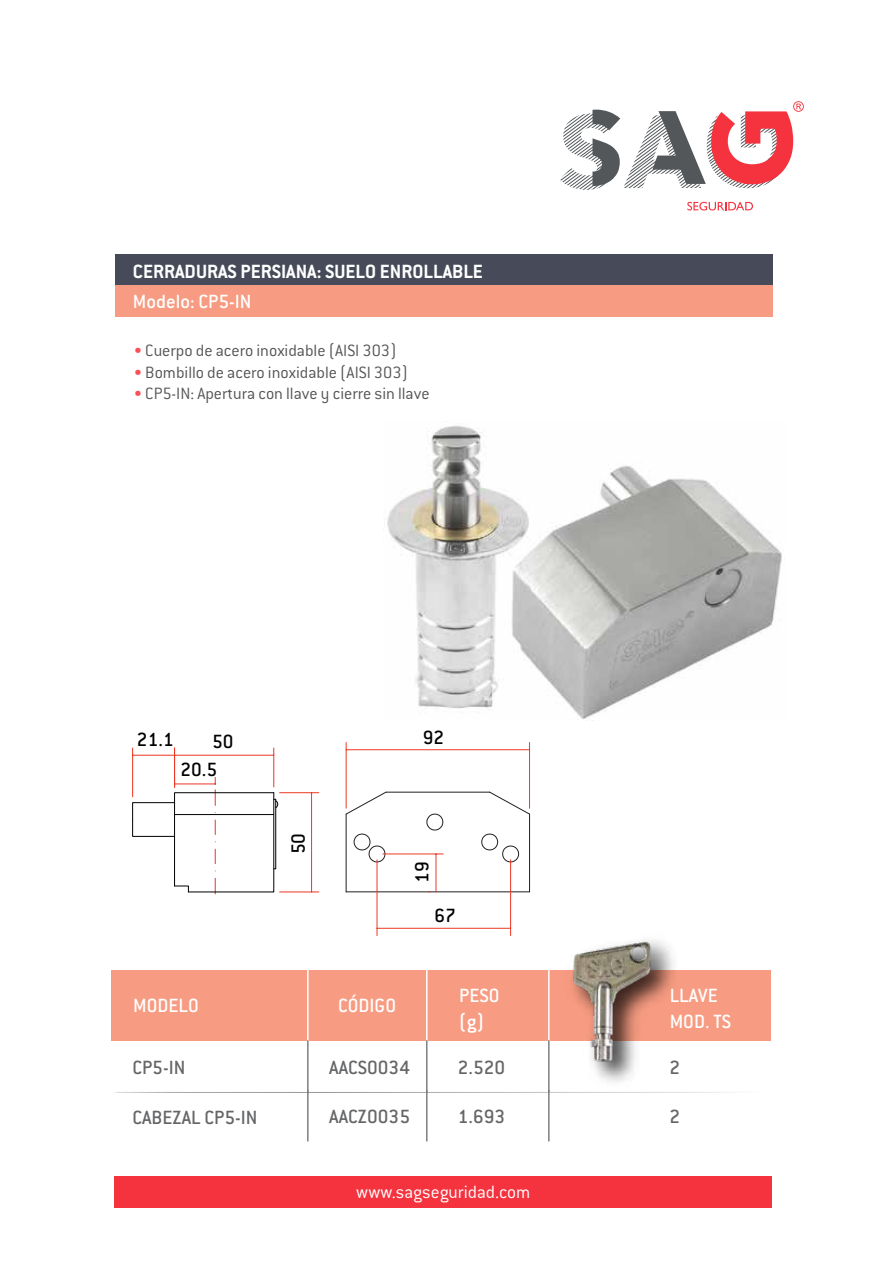
<style>
.page{position:relative;width:893px;height:1263px;background:#fff}
.page>*{position:absolute;margin:0;border:0;box-sizing:border-box;transform-origin:0 0}
.t1{font:500 21px "Conduit ITC";color:#656668}
.t2{font:500 21px/25.2px "Conduit ITC";color:#fff}
.t3{font:700 21px "Conduit ITC";color:#fff}
.t4{font:500 21px "Conduit ITC";color:#000}
.t5{font:300 19.5px "Conduit ITC";color:#fff}
.t6{font:300 18px "Conduit ITC";color:#545456}
.s1{color:#fb5058}
</style>
<div class="page">
<img style="left:387px;top:425px;width:395px;height:294px">
<div style="left:115px;top:254px;width:658px;height:32px;background:#474b59"></div>
<div style="left:115px;top:285px;width:658px;height:32px;background:#f79c82"></div>
<div style="left:115px;top:1176px;width:657px;height:32px;background:#f5333f"></div>
<svg style="left:687px;top:202px;width:66px;height:8px"></svg>
<svg style="left:560px;top:101px;width:244px;height:89px"></svg>
<div style="left:112px;top:970px;width:659px;height:71px;background:#f79c82"></div>
<hr style="left:307px;top:969px;width:2px;height:72px;background:#fff">
<hr style="left:426px;top:969px;width:2px;height:72px;background:#fff">
<hr style="left:307px;top:1040px;width:2px;height:52px;background:#7e8083">
<hr style="left:426px;top:1040px;width:2px;height:52px;background:#7e8083">
<hr style="left:307px;top:1090px;width:2px;height:51px;background:#7e8083">
<hr style="left:426px;top:1090px;width:2px;height:51px;background:#7e8083">
<hr style="left:548px;top:1090px;width:2px;height:51px;background:#7e8083">
<svg style="left:115px;top:1092px;width:615px;height:1px"></svg>
<img style="left:546px;top:943px;width:152px;height:159px">
<img style="left:560px;top:940px;width:104px;height:128px">
<hr style="left:346px;top:814px;width:1px;height:78px;background:#231f20">
<hr style="left:529px;top:814px;width:1px;height:78px;background:#231f20">
<hr style="left:346px;top:891px;width:184px;height:1px;background:#231f20">
<hr style="left:346px;top:742px;width:1px;height:66px;background:#ee3824">
<hr style="left:529px;top:742px;width:1px;height:66px;background:#ee3824">
<hr style="left:346px;top:749px;width:184px;height:1px;background:#ee3824">
<svg style="left:426px;top:813px;width:18px;height:18px"></svg>
<svg style="left:481px;top:833px;width:39px;height:30px"></svg>
<svg style="left:353px;top:833px;width:33px;height:30px"></svg>
<hr style="left:386px;top:792px;width:104px;height:1px;background:#231f20">
<svg style="left:345px;top:791px;width:42px;height:24px"></svg>
<svg style="left:488px;top:791px;width:43px;height:24px"></svg>
<hr style="left:377px;top:860px;width:1px;height:76px;background:#ee3824">
<hr style="left:510px;top:860px;width:1px;height:76px;background:#ee3824">
<hr style="left:377px;top:928px;width:134px;height:1px;background:#ee3824">
<hr style="left:383px;top:853px;width:60px;height:1px;background:#ee3824">
<hr style="left:436px;top:854px;width:1px;height:38px;background:#ee3824">
<hr style="left:280px;top:891px;width:39px;height:1px;background:#ed3624">
<hr style="left:280px;top:792px;width:39px;height:1px;background:#ed3624">
<hr style="left:311px;top:793px;width:1px;height:99px;background:#ed3624">
<hr style="left:132px;top:748px;width:1px;height:49px;background:#ed3624">
<hr style="left:133px;top:755px;width:42px;height:1px;background:#ed3624">
<hr style="left:273px;top:748px;width:1px;height:39px;background:#ed3624">
<hr style="left:174px;top:748px;width:1px;height:39px;background:#ed3624">
<hr style="left:175px;top:755px;width:99px;height:1px;background:#ed3624">
<svg style="left:132px;top:777px;width:147px;height:117px"></svg>
<p class="t3" style="left:133px;top:259px;width:352px">CERRADURAS PERSIANA: SUELO ENROLLABLE</p>
<p class="t2" style="left:133px;top:289px;width:120px">Modelo: CP5-IN</p>
<p class="t6" style="left:134px;top:341px;width:264px"><span class="s1">•</span> Cuerpo de acero inoxidable (AISI 303)</p>
<p class="t6" style="left:134px;top:362px;width:275px"><span class="s1">•</span> Bombillo de acero inoxidable (AISI 303)</p>
<p class="t6" style="left:134px;top:384px;width:297px"><span class="s1">•</span> CP5-IN: Apertura con llave y cierre sin llave</p>
<p class="t4" style="left:137px;top:727px;width:38px">21.1</p>
<p class="t4" style="left:423px;top:726px;width:23px">92</p>
<p class="t4" style="left:212px;top:730px;width:23px">50</p>
<p class="t4" style="left:180px;top:757px;width:38px">20.5</p>
<p class="t4" style="left:286px;top:854px;width:23px;rotate:-90deg">50</p>
<p class="t4" style="left:410px;top:883px;width:23px;rotate:-90deg">19</p>
<p class="t4" style="left:434px;top:903px;width:23px">67</p>
<p class="t2" style="left:133px;top:993px;width:67px">MODELO</p>
<p class="t2" style="left:338px;top:993px;width:59px">CÓDIGO</p>
<p class="t2" style="left:459px;top:983px;width:42px">PESO (g)</p>
<p class="t1" style="left:132px;top:1056px;width:55px">CP5-IN</p>
<p class="t1" style="left:329px;top:1055px;width:82px">AACS0034</p>
<p class="t1" style="left:458px;top:1055px;width:49px">2.520</p>
<p class="t1" style="left:132px;top:1105px;width:127px">CABEZAL CP5-IN</p>
<p class="t1" style="left:329px;top:1105px;width:82px">AACZ0035</p>
<p class="t1" style="left:458px;top:1105px;width:49px">1.693</p>
<p class="t5" style="left:356px;top:1181px;width:176px">www.sagseguridad.com</p>
<p class="t2" style="left:670px;top:983px;width:63px">LLAVE<br>MOD. TS</p>
<p class="t1" style="left:669px;top:1055px;width:12px">2</p>
<p class="t1" style="left:669px;top:1105px;width:12px">2</p>
</div>
